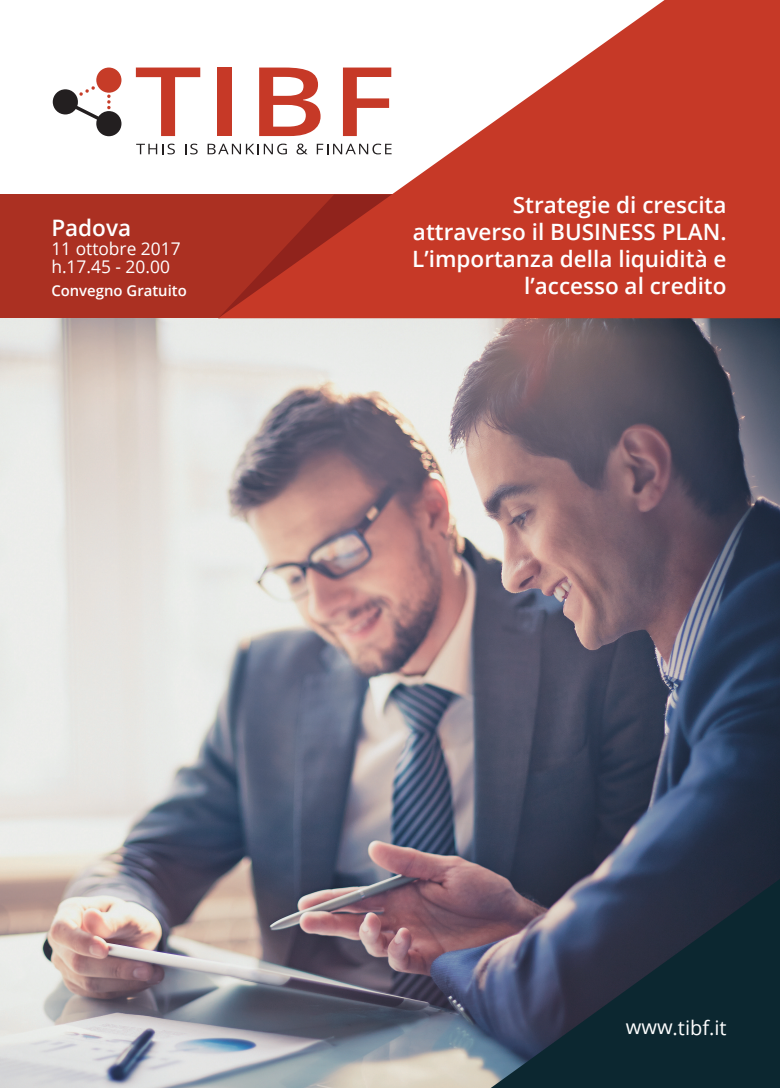
<style>
.page{position:relative;width:780px;height:1088px;background:#fff}
.page>*{position:absolute;margin:0;border:0;box-sizing:border-box;transform-origin:0 0}
.t1{font:600 22.75px "Open Sans";color:#fff}
.t2{font:600 22.5px/27px "Open Sans";color:#fff;text-align:right}
.t3{font:20px "Open Sans";letter-spacing:-.005em;color:#fff}
.t4{font:17.5px/18.8px "Open Sans";color:#fff}
.t5{font:600 15px "Open Sans";color:#fff}
</style>
<div class="page">
<img style="left:0;top:318px;width:780px;height:770px">
<div style="left:0;top:195px;width:762px;height:123px;background:#ab3022"></div>
<svg style="left:490px;top:879px;width:290px;height:209px;background:#283747"></svg>
<svg style="left:136px;top:68px;width:64px;height:68px"></svg>
<svg style="left:136px;top:144px;width:39px;height:10px"></svg>
<svg style="left:185px;top:144px;width:13px;height:10px"></svg>
<svg style="left:207px;top:144px;width:9px;height:10px"></svg>
<div style="left:96px;top:68px;width:25px;height:25px;background:#c63c28;border-radius:50%"></div>
<svg style="left:53px;top:86px;width:68px;height:50px"></svg>
<svg style="left:218px;top:0;width:562px;height:318px;fill:#c63927"></svg>
<p class="t1" style="left:51px;top:212px;width:81px">Padova</p>
<p class="t4" style="left:51px;top:238px;width:131px">11 ottobre 2017 h.17.45 - 20.00</p>
<p class="t5" style="left:51px;top:280px;width:137px">Convegno Gratuito</p>
<p class="t2" style="left:412px;top:191px;width:316px">Strategie di crescita attraverso il BUSINESS PLAN.<br>L’importanza della liquidità e l’accesso al credito</p>
<p class="t3" style="left:626px;top:1013px;width:102px">www.tibf.it</p>
</div>
